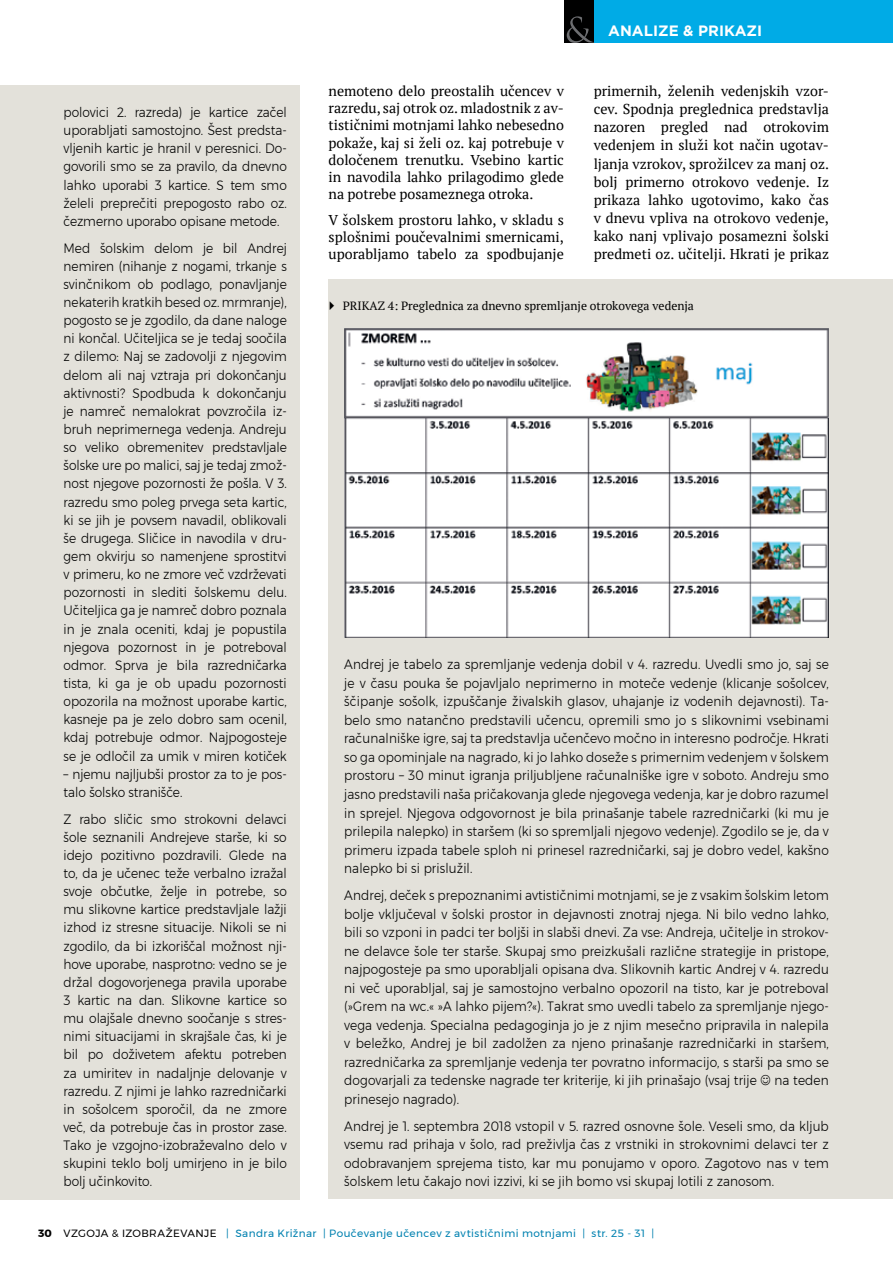
<style>
.page{position:relative;width:893px;height:1263px;background:#fff}
.page>*{position:absolute;margin:0;border:0;box-sizing:border-box;transform-origin:0 0}
.t1{font:700 15px "Gotham";color:#fff}
.t2{font:14.25px/18.1px "PT Serif";color:#000;text-align:justify}
.t3{font:300 13.5px/18.1px "Montserrat";letter-spacing:.01em;color:#000;text-align:justify;scale:.9 1}
.t4{font:12px "PT Serif";color:#000}
.t5{font:10.5px "Montserrat";letter-spacing:.035em;color:#0081b0}
.t6{font:10.5px "Montserrat";letter-spacing:.04em;color:#000}
.s1{font-weight:700}
</style>
<div class="page">
<div style="left:594px;top:0;width:299px;height:43px;background:#00abe6"></div>
<div style="left:564px;top:0;width:30px;height:43px;background:#000"></div>
<svg style="left:567px;top:16px;width:27px;height:27px"></svg>
<div style="left:329px;top:279px;width:564px;height:920px;background:#e3e1da"></div>
<div style="left:0;top:85px;width:299px;height:1114px;background:#e3e1da"></div>
<img style="left:344px;top:328px;width:485px;height:309px">
<p class="t3" style="left:64px;top:103px;width:250px">polovici 2. razreda) je kartice začel uporabljati samostojno. Šest predsta&shy;vljenih kartic je hranil v peresnici. Do&shy;govorili smo se za pravilo, da dnevno lahko uporabi 3 kartice. S tem smo želeli preprečiti prepogosto rabo oz. čezmerno uporabo opisane metode.</p>
<p class="t3" style="left:64px;top:238px;width:250px">Med šolskim delom je bil Andrej nemiren (nihanje z nogami, trkanje s svinčnikom ob podlago, ponavljanje nekaterih kratkih besed oz. mrmranje), pogosto se je zgodilo, da dane naloge ni končal. Učiteljica se je tedaj soočila z dilemo: N aj se zadovolji z njegovim delom ali naj vztraja pri dokončanju aktivnosti? Spodbuda k dokončanju je namreč nemalokrat povzročila iz&shy;bruh neprimernega vedenja. Andreju so veliko obremenitev predstavljale šolske ure po malici, saj je tedaj zmož&shy;nost njegove pozornosti že pošla. V 3. razredu smo poleg prvega seta kartic, ki se jih je povsem navadil, oblikovali še drugega. Sličice in navodila v dru&shy;gem okvirju so namenjene sprostitvi v primeru, ko ne zmore več vzdrževati pozornosti in slediti šolskemu delu.<br>Učiteljica ga je namreč dobro poznala in je znala oceniti, kdaj je popustila njegova pozornost in je potreboval odmor. Sprva je bila razredničarka tista, ki ga je ob upadu pozornosti opozorila na možnost uporabe kartic, kasneje pa je zelo dobro sam ocenil, kdaj potrebuje odmor. N ajpogosteje se je odločil za umik v miren kotiček</p>
<p class="t3" style="left:64px;top:765px;width:250px">– njemu najljubši prostor za to je pos&shy;talo šolsko stranišče.</p>
<p class="t3" style="left:64px;top:809px;width:250px">Z rabo sličic smo strokovni delavci šole seznanili Andrejeve starše, ki so idejo pozitivno pozdravili. Glede na to, da je učenec teže verbalno izražal svoje občutke, želje in potrebe, so mu slikovne kartice predstavljale lažji izhod iz stresne situacije. N ikoli se ni zgodilo, da bi izkoriščal možnost nji&shy;hove uporabe, nasprotno: vedno se je držal dogovorjenega pravila uporabe 3 kartic na dan. Slikovne kartice so mu olajšale dnevno soočanje s stres&shy;nimi situacijami in skrajšale čas, ki je bil po doživetem afektu potreben za umiritev in nadaljnje delovanje v razredu. Z njimi je lahko razredničarki in sošolcem sporočil, da ne zmore več, da potrebuje čas in prostor zase.<br>Tako je vzgojno-izobraževalno delo v skupini teklo bolj umirjeno in je bilo bolj učinkovito.</p>
<p class="t1" style="left:608px;top:21px;width:137px">ANALIZE &amp; PRI KAZI</p>
<p class="t2" style="left:329px;top:82px;width:237px;line-height:17.2px">nemoteno delo preostalih učencev v razredu, saj otrok oz. mladostnik z av&shy;tističnimi motnjami lahko nebesedno pokaže, kaj si želi oz. kaj potrebuje v določenem trenutku. Vsebino kartic in navodila lahko prilagodimo glede na potrebe posameznega otroka.</p>
<p class="t2" style="left:329px;top:211px;width:237px;line-height:17.2px">V šolskem prostoru lahko, v skladu s splošnimi poučevalnimi smernicami, uporabljamo tabelo za spodbujanje</p>
<p class="t4" style="left:343px;top:298px;width:16px">Prikaz</p>
<p class="t4" style="left:388px;top:298px;width:308px">4: Preglednica za dnevno spremljanje otrokovega vedenja</p>
<p class="t2" style="left:594px;top:82px;width:237px">primernih, želenih vedenjskih vzor&shy;cev. Spodnja preglednica predstavlja nazoren pregled nad otrokovim vedenjem in služi kot način ugotav&shy;ljanja vzrokov, sprožilcev za manj oz. bolj primerno otrokovo vedenje. Iz prikaza lahko ugotovimo, kako čas v dnevu vpliva na otrokovo vedenje, kako nanj vplivajo posamezni šolski predmeti oz. učitelji. Hkrati je prikaz</p>
<p class="t3" style="left:344px;top:655px;width:540px">Andrej je tabelo za spremljanje vedenja dobil v 4. razredu. Uvedli smo jo, saj se je v času pouka še pojavljalo neprimerno in moteče vedenje (klicanje sošolcev, ščipanje sošolk, izpuščanje živalskih glasov, uhajanje iz vodenih dejavnosti). Ta&shy;belo smo natančno predstavili učencu, opremili smo jo s slikovnimi vsebinami računalniške igre, saj ta predstavlja učenčevo močno in interesno področje. Hkrati so ga opominjale na nagrado, ki jo lahko doseže s primernim vedenjem v šolskem prostoru – 30 minut igranja priljubljene računalniške igre v soboto. Andreju smo jasno predstavili naša pričakovanja glede njegovega vedenja, kar je dobro razumel in sprejel. Njegova odgovornost je bila prinašanje tabele razredničarki (ki mu je prilepila nalepko) in staršem (ki so spremljali njegovo vedenje). Zgodilo se je, da v primeru izpada tabele sploh ni prinesel razredničarki, saj je dobro vedel, kakšno nalepko bi si prislužil.</p>
<p class="t3" style="left:344px;top:886px;width:540px">Andrej, deček s prepoznanimi avtističnimi motnjami, se je z vsakim šolskim letom bolje vključeval v šolski prostor in dejavnosti znotraj njega. N i bilo vedno lahko, bili so vzponi in padci ter boljši in slabši dnevi. Za vse: Andreja, učitelje in strokov&shy;ne delavce šole ter starše. Skupaj smo preizkušali različne strategije in pristope, najpogosteje pa smo uporabljali opisana dva. Slikovnih kartic Andrej v 4. razredu ni več uporabljal, saj je samostojno verbalno opozoril na tisto, kar je potreboval (»Grem na wc.« »A lahko pijem?«). Takrat smo uvedli tabelo za spremljanje njego&shy;vega vedenja. Specialna pedagoginja jo je z njim mesečno pripravila in nalepila v beležko, Andrej je bil zadolžen za njeno prinašanje razredničarki in staršem, razredničarka za spremljanje vedenja ter povratno informacijo, s starši pa smo se dogovarjali za tedenske nagrade ter kriterije, ki jih prinašajo (vsaj trije</p>
<p class="t3" style="left:774px;top:1071px;width:62px">na teden</p>
<p class="t3" style="left:344px;top:1085px;width:540px;line-height:27px">prinesejo nagrado).<br>Andrej je 1. septembra 2018 vstopil v 5. razred osnovne šole. Veseli smo, da kljub</p>
<p class="t3" style="left:344px;top:1135px;width:540px">vsemu rad prihaja v šolo, rad preživlja čas z vrstniki in strokovnimi delavci ter z odobravanjem sprejema tisto, kar mu ponujamo v oporo. Zagotovo nas v tem šolskem letu čakajo novi izzivi, ki se jih bomo vsi skupaj lotili z zanosom.</p>
<p class="t6" style="left:38px;top:1225px;width:55px"><span class="s1">30</span> Vzgoja</p>
<p class="t6" style="left:112px;top:1225px;width:23px">&amp; izobra</p>
<p class="t6" style="left:166px;top:1225px;width:44px">ževanjE</p>
<p class="t5" style="left:226px;top:1225px;width:430px">| Sandra Križnar | Poučevanje učencev z avtističnimi motnjami | str. 25 - 31 |</p>
</div>
